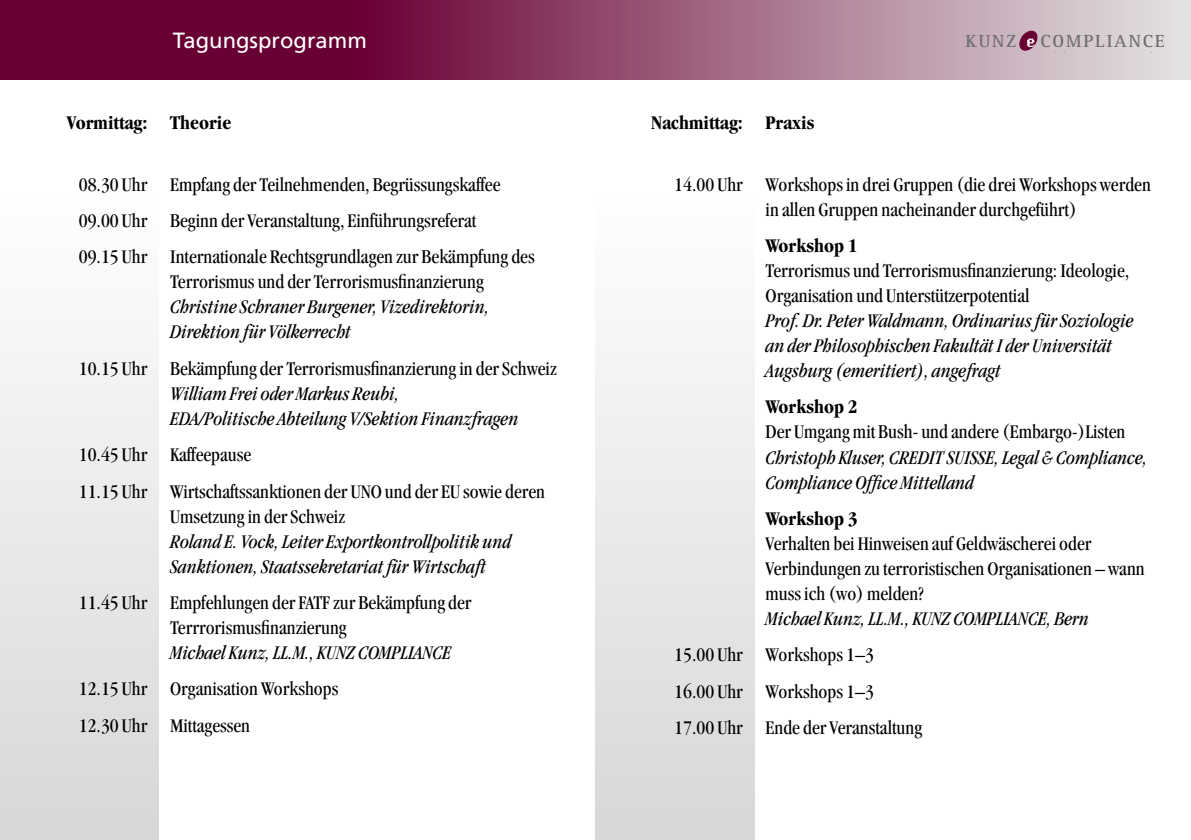
<style>
.page{position:relative;width:1191px;height:840px;background:#fff}
.page>*{position:absolute;margin:0;border:0;box-sizing:border-box;transform-origin:0 0}
.t1{font:22px "Frutiger";color:#fff}
.t2{font:21.4px "Oakland Ten";color:#fff}
.t3{font:condensed 20px/25px "Garamond";color:#000}
.t4{font:italic condensed 20px/25px "Garamond";color:#000}
.t5{font:700 condensed 20px "Garamond";color:#000}
.t6{font:700 18px "Rotis Serif";letter-spacing:.1em;color:#6f6f6f}
.s1{font-style:italic}
.s2{font-style:normal}
.s3{font-weight:700;font-style:normal}
.s4{font-weight:700}
</style>
<div class="page">
<div style="left:595px;top:187px;width:159px;height:652px;background:linear-gradient(to bottom,#fff,#d7d7d7)"></div>
<div style="left:0;top:187px;width:159px;height:652px;background:linear-gradient(to bottom,#fff,#d7d7d7)"></div>
<div style="left:0;top:0;width:367px;height:79px;background:#690034"></div>
<div style="left:362px;top:0;width:829px;height:79px;background:linear-gradient(to right,#6b0437,#e6e7e6)"></div>
<svg style="left:1018px;top:30px;width:20px;height:22px"></svg>
<p class="t1" style="left:173px;top:27px;width:195px">Tagungsprogramm</p>
<p class="t6" style="left:965px;top:31px;width:52px">KUNZ</p>
<p class="t6" style="left:1040px;top:31px;width:126px">COMPLIANCE</p>
<p class="t2" style="left:1026px;top:34px;width:11px">e</p>
<p class="t5" style="left:66px;top:111px;width:166px">Vormittag: Theorie</p>
<p class="t3" style="left:79px;top:171px;width:423px">08.30 Uhr Empfang der Teilnehmenden, Begrüssungskaffee</p>
<p class="t3" style="left:79px;top:208px;width:399px">09.00 Uhr Beginn der Veranstaltung, Einführungsreferat</p>
<p class="t3" style="left:170px;top:244px;width:366px;text-indent:-91px">09.15 Uhr Internationale Rechtsgrundlagen zur Bekämpfung des Terrorismus und der Terrorismusfinanzierung <span class="s1">Christine Schraner Burgener, Vizedirektorin, Direktion für Völkerrecht</span></p>
<p class="t4" style="left:170px;top:356px;width:388px;text-indent:-91px"><span class="s2">10.15 Uhr Bekämpfung der Terrorismusfinanzierung in der Schweiz<br></span>William Frei oder Markus Reubi,<br>EDA/Politische Abteilung V/Sektion Finanzfragen</p>
<p class="t3" style="left:79px;top:442px;width:174px">10.45 Uhr Kaffeepause</p>
<p class="t4" style="left:170px;top:478px;width:376px;text-indent:-91px"><span class="s2">11.15 Uhr Wirtschaftssanktionen der UNO und der EU sowie deren Umsetzung in der Schweiz<br></span>Roland E. Vock, Leiter Exportkontrollpolitik und Sanktionen, Staatssekretariat für Wirtschaft</p>
<p class="t3" style="left:170px;top:589px;width:303px;text-indent:-91px">11.45 Uhr Empfehlungen der FATF zur Bekämpfung der<br>Terrrorismusfinanzierung<br><span class="s1">Michael Kunz, LL.M., KUNZ COMPLIANCE</span></p>
<p class="t3" style="left:79px;top:676px;width:261px">12.15 Uhr Organisation Workshops</p>
<p class="t3" style="left:79px;top:712px;width:173px">12.30 Uhr Mittagessen</p>
<p class="t5" style="left:651px;top:111px;width:165px">Nachmittag: Praxis</p>
<p class="t3" style="left:765px;top:171px;width:387px;text-indent:-91px">14.00 Uhr Workshops in drei Gruppen (die drei Workshops werden in allen Gruppen nacheinander durchgeführt)</p>
<p class="t4" style="left:765px;top:233px;width:369px"><span class="s3">Workshop 1<br></span><span class="s2">Terrorismus und Terrorismusfinanzierung: Ideologie, Organisation und Unterstützerpotential<br></span>Prof. Dr. Peter Waldmann, Ordinarius für Soziologie an der Philosophischen Fakultät I der Universität Augsburg (emeritiert), angefragt</p>
<p class="t4" style="left:765px;top:394px;width:383px"><span class="s3">Workshop 2<br></span><span class="s2">Der Umgang mit Bush- und andere (Embargo-)Listen </span>Christoph Kluser, CREDIT SUISSE, Legal &amp; Compliance, Compliance Office Mittelland</p>
<p class="t3" style="left:765px;top:505px;width:381px"><span class="s4">Workshop 3<br></span>Verhalten bei Hinweisen auf Geldwäscherei oder Verbindungen zu terroristischen Organisationen – wann muss ich (wo) melden?<br><span class="s1">Michael Kunz, LL.M., KUNZ COMPLIANCE, Bern</span></p>
<p class="t3" style="left:674px;top:642px;width:201px">15.00 Uhr Workshops 1–3</p>
<p class="t3" style="left:674px;top:678px;width:201px">16.00 Uhr Workshops 1–3</p>
<p class="t3" style="left:674px;top:714px;width:249px">17.00 Uhr Ende der Veranstaltung</p>
</div>
